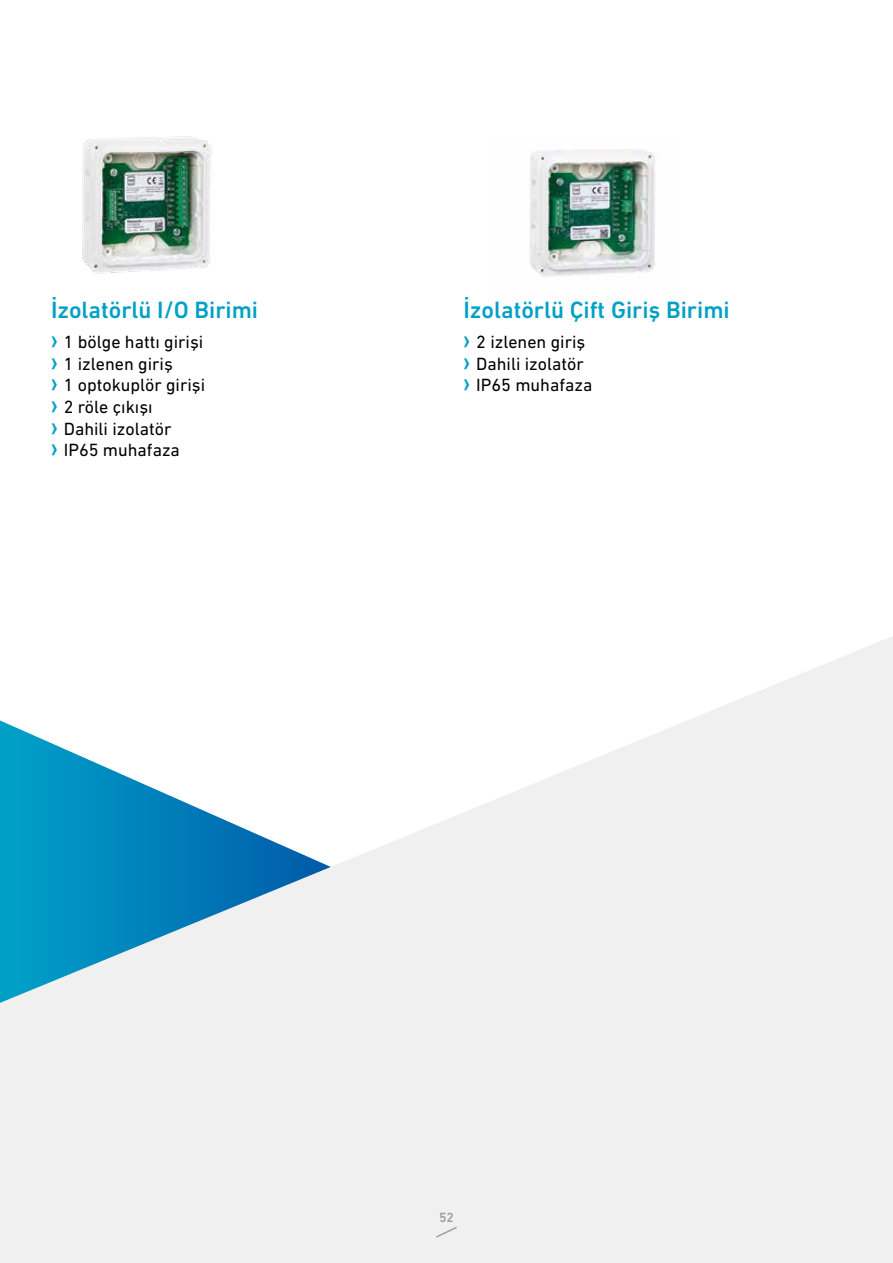
<style>
.page{position:relative;width:893px;height:1263px;background:#fff}
.page>*{position:absolute;margin:0;border:0;box-sizing:border-box;transform-origin:0 0}
.t1{font:500 24px "DIN Next LT Pro";color:#00a0c6}
.t2{font:18px/21.6px "DIN Next LT Pro";color:#000}
.t3{font:500 13.5px "DIN Next LT Pro";color:#9d9d9c}
.s1{font-family:"Arial Narrow";font-weight:700;font-size:24px;color:#00a0c6}
</style>
<div class="page">
<img style="left:82px;top:136px;width:130px;height:138px">
<img style="left:529px;top:149px;width:127px;height:128px">
<svg style="left:0;top:636px;width:893px;height:627px;fill:#f0f0f0"></svg>
<svg style="left:436px;top:1226px;width:21px;height:12px"></svg>
<h1 class="t1" style="left:51px;top:296px;width:209px">İzolatörlü I/O Birimi</h1>
<p class="t2" style="left:51px;top:331px;width:156px"><span class="s1">›</span> 1 bölge hattı girişi <span class="s1">›</span> 1 izlenen giriş<br><span class="s1">›</span> 1 optokuplör girişi <span class="s1">›</span> 2 röle çıkışı<br><span class="s1">›</span> Dahili izolatör<br><span class="s1">›</span> IP65 muhafaza</p>
<h1 class="t1" style="left:463px;top:296px;width:268px">İzolatörlü Çift Giriş Birimi</h1>
<p class="t2" style="left:463px;top:331px;width:130px"><span class="s1">›</span> 2 izlenen giriş <span class="s1">›</span> Dahili izolatör <span class="s1">›</span> IP65 muhafaza</p>
<p class="t3" style="left:439px;top:1210px;width:16px">52</p>
</div>
